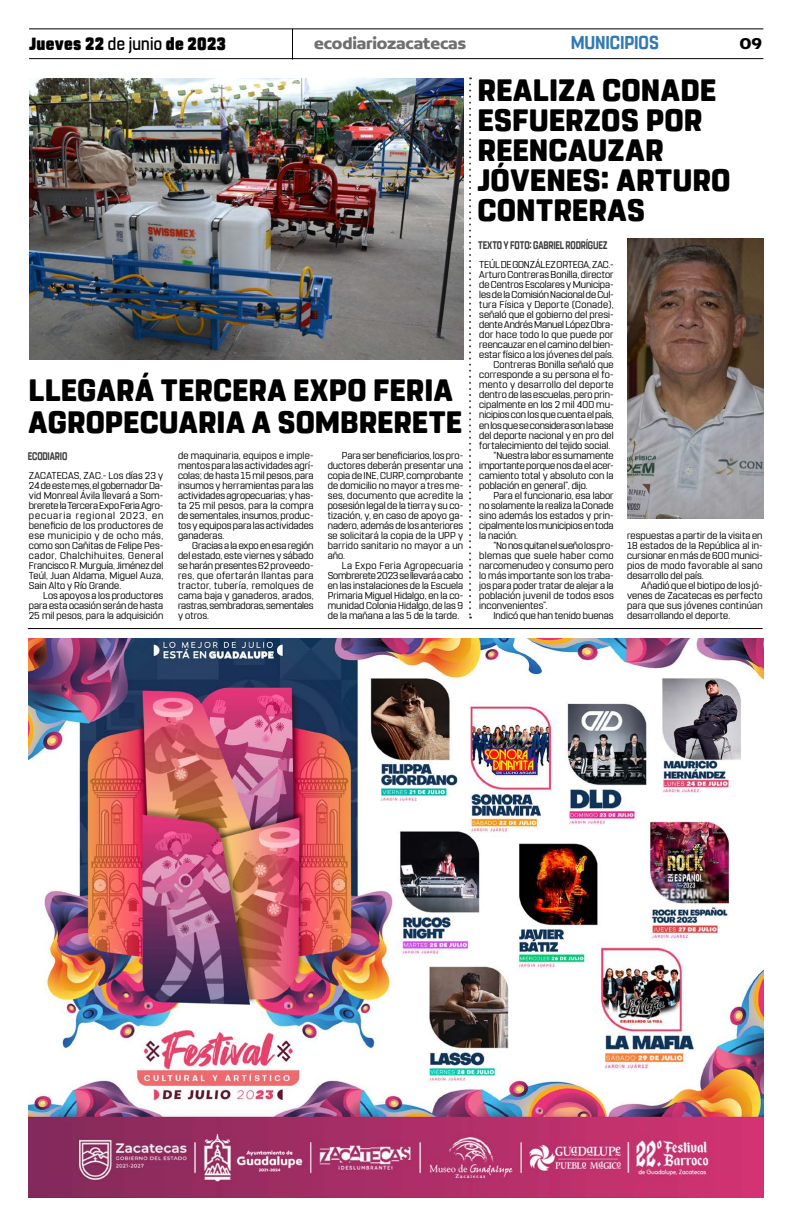
<style>
.page{position:relative;width:791px;height:1225px;background:#fff}
.page>*{position:absolute;margin:0;border:0;box-sizing:border-box;transform-origin:0 0}
.t1{font:800 30.8px/30px "Rohn Rounded";letter-spacing:.005em;color:#000}
.t2{font:700 18.6px "Rohn Rounded";letter-spacing:-.01em;color:#327ab3;scale:.91 1}
.t3{font:900 17.6px "Rohn Rounded";letter-spacing:.015em;color:#000;scale:.91 1}
.t4{font:700 16.9px "Concord";letter-spacing:-.01em;color:#706f6f}
.t5{font:700 16.9px "Concord";color:#000}
.t6{font:700 11px "Rohn Rounded";letter-spacing:-.015em;color:#3d3d3d;scale:.78 1}
.t7{font:10px/10px "Rohn Rounded";letter-spacing:.005em;color:#000;text-align:justify}
.t8{font:10px "Rohn Rounded";letter-spacing:.025em;color:#000}
.t9{font:10px "Rohn Rounded";letter-spacing:-.015em;color:#000}
.t10{font:10px "Rohn Rounded";letter-spacing:-.02em;color:#000}
.t11{font:10px "Rohn Rounded";letter-spacing:.035em;color:#000}
.s1{font-weight:500}
</style>
<div class="page">
<hr style="left:29px;top:28px;width:734px;height:1px;background:#000">
<hr style="left:29px;top:58px;width:734px;height:1px;background:#000">
<hr style="left:292px;top:29px;width:1px;height:31px;background:#000">
<svg style="left:469px;top:77px;width:2px;height:541px"></svg>
<img style="left:627px;top:238px;width:136px;height:280px">
<img style="left:29px;top:638px;width:734px;height:559px">
<hr style="left:28px;top:628px;width:735px;height:1px;background:#000">
<img style="left:29px;top:78px;width:434px;height:281px">
<h3 class="t3" style="left:29px;top:33px;width:218px">Jueves 22 <span class="s1">de junio</span> de 2023</h3>
<h3 class="t4" style="left:314px;top:33px;width:153px">ecodiariozacatecas</h3>
<h2 class="t2" style="left:571px;top:32px;width:98px">MUNICIPIOS</h2>
<h3 class="t5" style="left:739px;top:33px;width:24px">09</h3>
<h1 class="t1" style="left:477px;top:75px;width:255px">REALIZA CONADE<br>ESFUERZOS POR<br>REENCAUZAR<br>JÓVENES: ARTURO<br>CONTRERAS</h1>
<h1 class="t1" style="left:29px;top:375px;width:435px;line-height:32px">LLEGARÁ TERCERA EXPO FERIA<br>AGROPECUARIA A SOMBRERETE</h1>
<p class="t7" style="left:29px;top:470px;width:136px">ZACATECAS, ZAC.- Los días 23 y 24 de este mes, el gobernador Da&shy;vid Monreal Ávila llevará a Som&shy;brerete la Tercera Expo Feria Agro&shy;pecuaria regional 2023, en beneficio de los productores de ese municipio y de ocho más, como son Cañitas de Felipe Pes&shy;cador, Chalchihuites, General Francisco R. Murguía, Jiménez del Teúl, Juan Aldama, Miguel Auza, Sain Alto y Río Grande.</p>
<p class="t7" style="left:29px;top:590px;width:136px;text-indent:14px">Los apoyos a los productores para esta ocasión serán de hasta 25 mil pesos, para la adquisición</p>
<p class="t7" style="left:328px;top:450px;width:137px;text-indent:14px">Para ser beneficiarios, los pro&shy;ductores deberán presentar una copia de INE, CURP, comprobante de domicilio no mayor a tres me&shy;ses, documento que acredite la posesión legal de la tierra y su co&shy;tización, y, en caso de apoyo ga&shy;nadero, además de los anteriores se solicitará la copia de la UPP y barrido sanitario no mayor a un año.</p>
<p class="t7" style="left:328px;top:560px;width:137px;text-indent:14px">La Expo Feria Agropecuaria Sombrerete 2023 se llevará a cabo en las instalaciones de la Escuela Primaria Miguel Hidalgo, en la co&shy;munidad Colonia Hidalgo, de las 9 de la mañana a las 5 de la tarde.</p>
<p class="t7" style="left:178px;top:450px;width:137px">de maquinaria, equipos e imple&shy;mentos para las actividades agrí&shy;colas; de hasta 15 mil pesos, para insumos y herramientas para las actividades agropecuarias; y has&shy;ta 25 mil pesos, para la compra de sementales, insumos, produc&shy;tos y equipos para las actividades ganaderas.</p>
<p class="t7" style="left:178px;top:540px;width:137px;text-indent:14px">Gracias a la expo en esa región del estado, este viernes y sábado se harán presentes 62 proveedo&shy;res, que ofertarán llantas para tractor, tubería, remolques de cama baja y ganaderos, arados, rastras, sembradoras, sementales y otros.</p>
<p class="t6" style="left:28px;top:450px;width:52px">ECODIARIO</p>
<p class="t6" style="left:478px;top:239px;width:167px">TEXTO Y FOTO: GABRIEL RODRÍGUEZ</p>
<p class="t7" style="left:479px;top:260px;width:136px">TEÚL DE GONZÁLEZ ORTEGA, ZAC.-</p>
<p class="t7" style="left:479px;top:270px;width:136px">Arturo Contreras Bonilla, director</p>
<p class="t7" style="left:479px;top:280px;width:136px">de Centros Escolares y Municipa-</p>
<p class="t9" style="left:479px;top:289px;width:136px">les de la Comisión Nacional de Cul-</p>
<p class="t8" style="left:479px;top:299px;width:136px">tura Física y Deporte (Conade),</p>
<p class="t7" style="left:479px;top:310px;width:136px">señaló que el gobierno del presi-</p>
<p class="t7" style="left:479px;top:320px;width:136px">dente Andrés Manuel López Obra-</p>
<p class="t8" style="left:479px;top:329px;width:136px">dor hace todo lo que puede por</p>
<p class="t7" style="left:479px;top:340px;width:136px">reencauzar en el camino del bien-</p>
<p class="t7" style="left:479px;top:350px;width:136px">estar físico a los jóvenes del país.</p>
<p class="t7" style="left:493px;top:360px;width:122px">Contreras Bonilla señaló que</p>
<p class="t7" style="left:479px;top:370px;width:136px">corresponde a su persona el fo-</p>
<p class="t8" style="left:479px;top:379px;width:136px">mento y desarrollo del deporte</p>
<p class="t7" style="left:479px;top:390px;width:136px">dentro de las escuelas, pero prin-</p>
<p class="t7" style="left:479px;top:400px;width:136px">cipalmente en los 2 mil 400 mu-</p>
<p class="t7" style="left:479px;top:410px;width:136px">nicipios con los que cuenta el país,</p>
<p class="t10" style="left:479px;top:419px;width:136px">en los que se considera son la base</p>
<p class="t7" style="left:479px;top:430px;width:136px">del deporte nacional y en pro del</p>
<p class="t7" style="left:479px;top:440px;width:133px">fortalecimiento del tejido social.</p>
<p class="t7" style="left:493px;top:450px;width:122px">“Nuestra labor es sumamente</p>
<p class="t7" style="left:479px;top:460px;width:136px">importante porque nos da el acer-</p>
<p class="t7" style="left:479px;top:470px;width:136px">camiento total y absoluto con la</p>
<p class="t7" style="left:479px;top:480px;width:110px">población en general”, dijo.</p>
<p class="t7" style="left:493px;top:490px;width:122px">Para el funcionario, esa labor</p>
<p class="t7" style="left:479px;top:500px;width:136px">no solamente la realiza la Conade</p>
<p class="t7" style="left:479px;top:510px;width:136px">sino además los estados y prin-</p>
<p class="t9" style="left:479px;top:519px;width:136px">cipalmente los municipios en toda</p>
<p class="t7" style="left:479px;top:530px;width:40px">la nación.</p>
<p class="t10" style="left:493px;top:539px;width:122px">“No nos quitan el sueño los pro-</p>
<p class="t11" style="left:479px;top:549px;width:136px">blemas que suele haber como</p>
<p class="t7" style="left:479px;top:560px;width:136px">narcomenudeo y consumo pero</p>
<p class="t7" style="left:479px;top:570px;width:136px">lo más importante son los traba-</p>
<p class="t7" style="left:479px;top:580px;width:136px">jos para poder tratar de alejar a la</p>
<p class="t7" style="left:479px;top:590px;width:136px">población juvenil de todos esos</p>
<p class="t7" style="left:479px;top:600px;width:70px">inconvenientes”.</p>
<p class="t7" style="left:493px;top:610px;width:122px">Indicó que han tenido buenas</p>
<p class="t7" style="left:627px;top:530px;width:137px">respuestas a partir de la visita en 18 estados de la República al in&shy;cursionar en más de 600 munici&shy;pios de modo favorable al sano desarrollo del país.</p>
<p class="t7" style="left:627px;top:580px;width:137px;text-indent:14px">Añadió que el biotipo de los jó&shy;venes de Zacatecas es perfecto para que sus jóvenes continúan desarrollando el deporte.</p>
</div>
